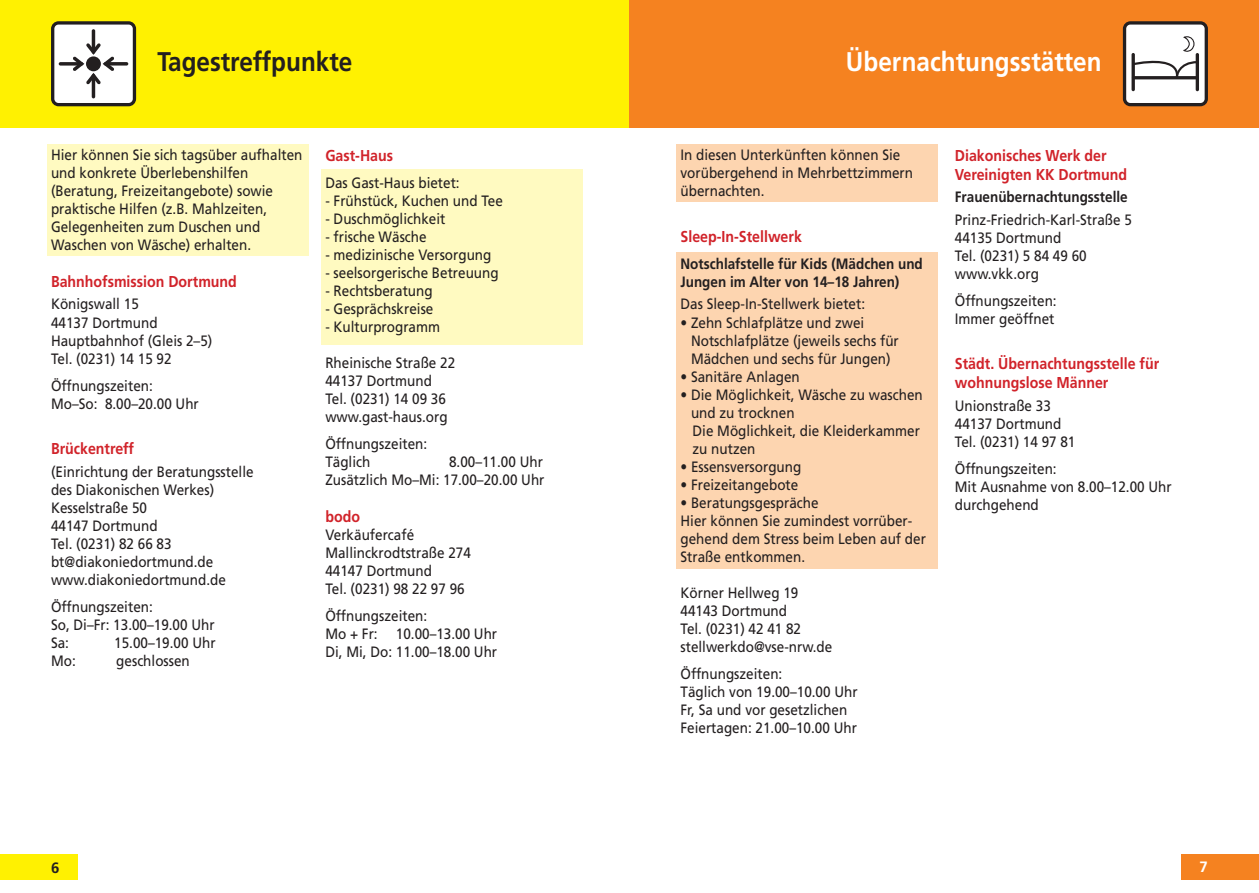
<style>
.page{position:relative;width:1259px;height:893px;background:#fff}
.page>*{position:absolute;margin:0;border:0;box-sizing:border-box;transform-origin:0 0}
.t1{font:700 27px "Frutiger LT";color:#fff;scale:.9 1}
.t2{font:700 27px "Frutiger LT";color:#231f20;scale:.9 1}
.t3{font:700 15.75px/18.9px "Frutiger LT";color:#d1232a;scale:.9 1}
.t4{font:15px/18px "Frutiger LT";color:#231f20;scale:.9 1}
.t5{font:700 15px/18px "Frutiger LT";color:#231f20;scale:.9 1}
.t6{font:700 15px "Frutiger LT";color:#231f20}
.t7{font:700 15px "Frutiger LT";color:#fff}
</style>
<div class="page">
<div style="left:0;top:0;width:629px;height:128px;background:#fff101"></div>
<div style="left:0;top:855px;width:78px;height:25px;background:#fff101"></div>
<svg style="left:51px;top:21px;width:85px;height:85px;background:#cccbc8"></svg>
<svg style="left:59px;top:62px;width:24px;height:4px"></svg>
<div style="left:629px;top:0;width:630px;height:128px;background:#f58220"></div>
<div style="left:1181px;top:855px;width:78px;height:25px;background:#f58220"></div>
<svg style="left:1123px;top:21px;width:85px;height:85px;background:#cbc9c8"></svg>
<div style="left:321px;top:169px;width:262px;height:175px;background:#fffac1"></div>
<div style="left:676px;top:252px;width:262px;height:316px;background:#fdd5b0"></div>
<div style="left:676px;top:145px;width:262px;height:57px;background:#fdd5b0"></div>
<div style="left:47px;top:145px;width:261px;height:111px;background:#fffac1"></div>
<h1 class="t2" style="left:157px;top:46px;width:218px">Tagestreffpunkte</h1>
<p class="t4" style="left:51px;top:146px;width:281px">Hier können Sie sich tagsüber aufhalten und konkrete Überlebenshilfen (Beratung, Freizeitangebote) sowie praktische Hilfen (z.B. Mahlzeiten, Gelegenheiten zum Duschen und Waschen von Wäsche) erhalten.</p>
<p class="t3" style="left:51px;top:272px;width:208px">Bahnhofsmission Dortmund</p>
<p class="t4" style="left:51px;top:295px;width:181px">Königswall 15<br>44137 Dortmund<br>Hauptbahnhof (Gleis 2–5)<br>Tel. (0231) 14 15 92</p>
<p class="t4" style="left:51px;top:376px;width:166px">Öffnungszeiten:<br>Mo–So: 8.00–20.00 Uhr</p>
<p class="t3" style="left:51px;top:440px;width:94px">Brückentreff</p>
<p class="t4" style="left:51px;top:463px;width:227px">(Einrichtung der Beratungsstelle des Diakonischen Werkes)<br>Kesselstraße 50<br>44147 Dortmund<br>Tel. (0231) 82 66 83 bt@diakoniedortmund.de www.diakoniedortmund.de</p>
<p class="t4" style="left:51px;top:598px;width:183px">Öffnungszeiten:<br>So, Di–Fr: 13.00–19.00 Uhr<br>Sa:</p>
<p class="t4" style="left:114px;top:634px;width:114px">15.00–19.00 Uhr</p>
<p class="t4" style="left:51px;top:652px;width:29px">Mo:</p>
<p class="t4" style="left:116px;top:652px;width:83px">geschlossen</p>
<p class="t3" style="left:325px;top:146px;width:77px">Gast-Haus</p>
<p class="t4" style="left:325px;top:173px;width:151px">Das Gast-Haus bietet:</p>
<p class="t4" style="left:325px;top:191px;width:199px">- Frühstück, Kuchen und Tee</p>
<p class="t4" style="left:325px;top:209px;width:135px">- Duschmöglichkeit</p>
<p class="t4" style="left:325px;top:227px;width:114px">- frische Wäsche</p>
<p class="t4" style="left:325px;top:245px;width:186px">- medizinische Versorgung</p>
<p class="t4" style="left:325px;top:263px;width:194px">- seelsorgerische Betreuung</p>
<p class="t4" style="left:325px;top:281px;width:121px">- Rechtsberatung</p>
<p class="t4" style="left:325px;top:299px;width:122px">- Gesprächskreise</p>
<p class="t4" style="left:325px;top:317px;width:129px">- Kulturprogramm</p>
<p class="t4" style="left:325px;top:353px;width:146px">Rheinische Straße 22<br>44137 Dortmund<br>Tel. (0231) 14 09 36 www.gast-haus.org</p>
<p class="t4" style="left:325px;top:434px;width:115px">Öffnungszeiten:<br>Täglich</p>
<p class="t4" style="left:325px;top:452px;width:245px;text-align:right">8.00–11.00 Uhr<br>Zusätzlich Mo–Mi: 17.00–20.00 Uhr</p>
<p class="t3" style="left:325px;top:507px;width:40px">bodo</p>
<p class="t4" style="left:325px;top:525px;width:163px">Verkäufercafé<br>Mallinckrodtstraße 274<br>44147 Dortmund<br>Tel. (0231) 98 22 97 96</p>
<p class="t4" style="left:325px;top:606px;width:192px">Öffnungszeiten:<br>Mo + Fr: 10.00–13.00 Uhr<br>Di, Mi, Do: 11.00–18.00 Uhr</p>
<p class="t6" style="left:51px;top:859px;width:10px">6</p>
<h1 class="t1" style="left:846px;top:46px;width:285px">Übernachtungsstätten</h1>
<p class="t4" style="left:680px;top:146px;width:260px">In diesen Unterkünften können Sie vorübergehend in Mehrbettzimmern übernachten.</p>
<p class="t3" style="left:680px;top:227px;width:136px">Sleep-In-Stellwerk</p>
<p class="t5" style="left:680px;top:255px;width:271px">Notschlafstelle für Kids (Mädchen und<br>Jungen im Alter von 14–18 Jahren)</p>
<p class="t4" style="left:680px;top:295px;width:207px">Das Sleep-In-Stellwerk bietet:</p>
<p class="t4" style="left:691px;top:313px;width:232px;text-indent:-11px">• Zehn Schlafplätze und zwei<br>Notschlafplätze (jeweils sechs für<br>Mädchen und sechs für Jungen)</p>
<p class="t4" style="left:680px;top:367px;width:134px">• Sanitäre Anlagen</p>
<p class="t4" style="left:691px;top:385px;width:259px;text-indent:-11px">• Die Möglichkeit, Wäsche zu waschen und zu trocknen<br>Die Möglichkeit, die Kleiderkammer zu nutzen</p>
<p class="t4" style="left:680px;top:457px;width:136px">• Essensversorgung</p>
<p class="t4" style="left:680px;top:475px;width:132px">• Freizeitangebote</p>
<p class="t4" style="left:680px;top:493px;width:274px">• Beratungsgespräche<br>Hier können Sie zumindest vorrüber&shy;gehend dem Stress beim Leben auf der<br>Straße entkommen.</p>
<p class="t4" style="left:680px;top:583px;width:170px">Körner Hellweg 19<br>44143 Dortmund<br>Tel. (0231) 42 41 82 stellwerkdo@vse-nrw.de</p>
<p class="t4" style="left:680px;top:664px;width:198px">Öffnungszeiten:<br>Täglich von 19.00–10.00 Uhr<br>Fr, Sa und vor gesetzlichen<br>Feiertagen: 21.00–10.00 Uhr</p>
<p class="t3" style="left:955px;top:146px;width:193px">Diakonisches Werk der<br>Vereinigten KK Dortmund</p>
<p class="t5" style="left:955px;top:188px;width:193px">Frauenübernachtungsstelle</p>
<p class="t4" style="left:955px;top:210px;width:198px">Prinz-Friedrich-Karl-Straße 5<br>44135 Dortmund<br>Tel. (0231) 5 84 49 60 www.vkk.org</p>
<p class="t4" style="left:955px;top:291px;width:115px">Öffnungszeiten:<br>Immer geöffnet</p>
<p class="t3" style="left:955px;top:355px;width:228px">Städt. Übernachtungsstelle für wohnungslose Männer</p>
<p class="t4" style="left:955px;top:397px;width:135px">Unionstraße 33<br>44137 Dortmund<br>Tel. (0231) 14 97 81</p>
<p class="t4" style="left:955px;top:460px;width:242px">Öffnungszeiten:<br>Mit Ausnahme von 8.00–12.00 Uhr durchgehend</p>
<p class="t7" style="left:1199px;top:858px;width:10px">7</p>
</div>
